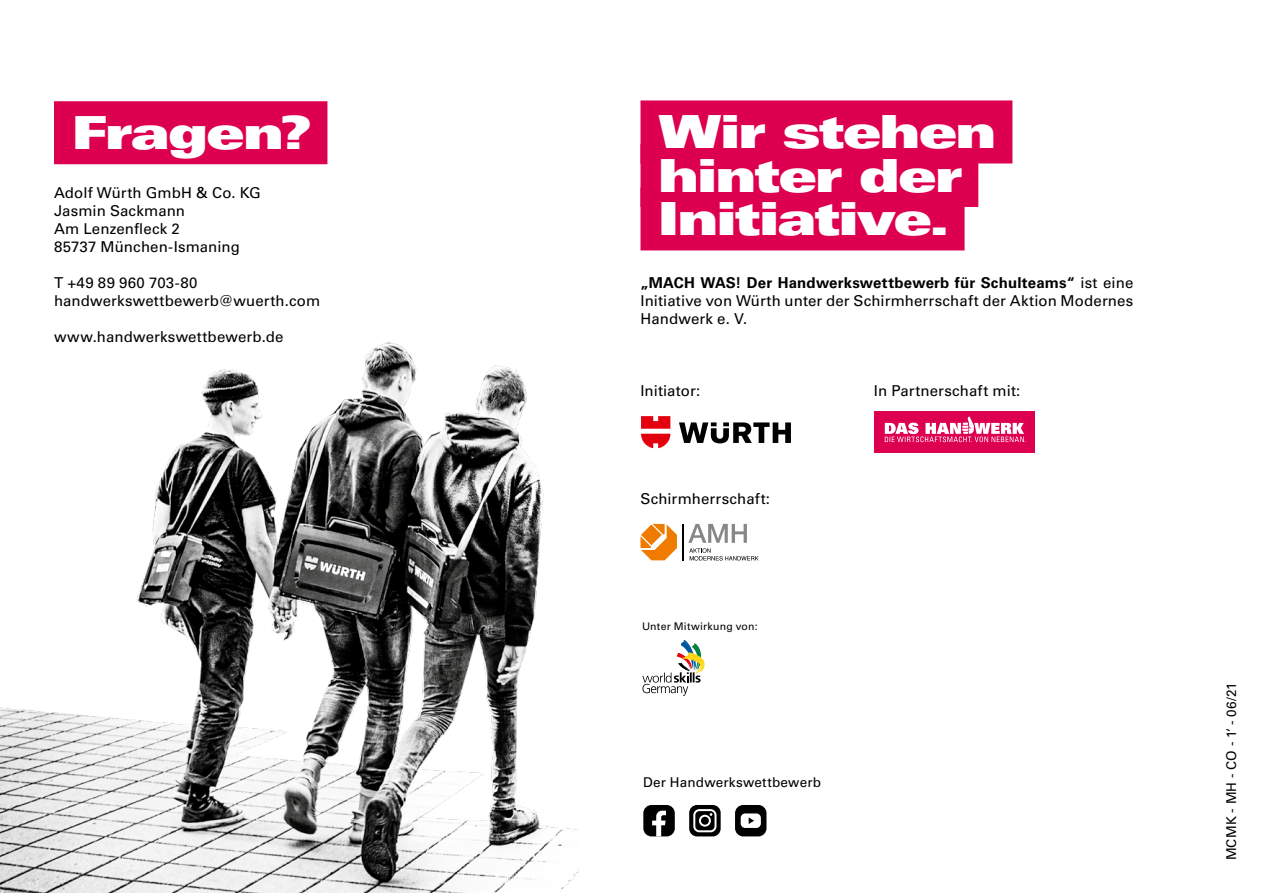
<style>
.page{position:relative;width:1263px;height:893px;background:#fff}
.page>*{position:absolute;margin:0;border:0;box-sizing:border-box;transform-origin:0 0}
.t1{font:45.6px/43.5px "Univers LT Std X Black Ex";letter-spacing:-.045em;color:#fff}
.t2{font:15px/18px "Univers LT Std";letter-spacing:.01em;color:#000}
.t3{font:13.5px "Univers LT Std";letter-spacing:.015em;color:#000}
.t4{font:10.5px "Univers LT Std";letter-spacing:.02em;color:#000}
.s1{font-weight:700}
</style>
<div class="page">
<img style="left:0;top:342px;width:579px;height:551px">
<div style="left:640px;top:100px;width:372px;height:63px;background:#de0050"></div>
<div style="left:640px;top:144px;width:338px;height:63px;background:#de0050"></div>
<div style="left:640px;top:187px;width:324px;height:63px;background:#de0050"></div>
<div style="left:874px;top:412px;width:161px;height:41px;background:#de0050"></div>
<svg style="left:885px;top:416px;width:140px;height:26px"></svg>
<svg style="left:688px;top:524px;width:70px;height:37px"></svg>
<hr style="left:682px;top:524px;width:2px;height:37px;background:#000">
<svg style="left:640px;top:524px;width:37px;height:36px"></svg>
<svg style="left:642px;top:640px;width:62px;height:56px"></svg>
<svg style="left:641px;top:416px;width:150px;height:33px"></svg>
<div style="left:54px;top:101px;width:273px;height:63px;background:#de0050"></div>
<div style="left:735px;top:805px;width:31px;height:31px;background:#000;border-radius:8px"></div>
<div style="left:741px;top:813px;width:20px;height:15px;background:#fff;border-radius:5px"></div>
<svg style="left:749px;top:817px;width:5px;height:7px"></svg>
<div style="left:689px;top:805px;width:32px;height:31px;background:#000;border-radius:8px"></div>
<svg style="left:693px;top:809px;width:23px;height:23px"></svg>
<div style="left:643px;top:805px;width:32px;height:31px;background:#000;border-radius:8px"></div>
<svg style="left:652px;top:811px;width:14px;height:25px"></svg>
<h1 class="t1" style="left:71px;top:111px;width:242px">Fragen?</h1>
<p class="t2" style="left:54px;top:184px;width:208px">Adolf Würth GmbH &amp; Co. KG<br>Jasmin Sackmann<br>Am Lenzenfleck 2<br>85737 München-Ismaning</p>
<p class="t2" style="left:54px;top:274px;width:268px">T +49 89 960 703-80 handwerkswettbewerb@wuerth.com</p>
<p class="t2" style="left:54px;top:328px;width:231px">www.handwerkswettbewerb.de</p>
<h1 class="t1" style="left:658px;top:110px;width:341px">Wir stehen hinter der<br>Initiative.</h1>
<p class="t2" style="left:640px;top:274px;width:494px;text-align:justify"><span class="s1">„MACH WAS! Der Handwerkswettbewerb für Schulteams“</span> ist eine Initiative von Würth unter der Schirmherrschaft der Aktion Modernes Handwerk e. V.</p>
<p class="t2" style="left:640px;top:382px;width:61px">Initiator:</p>
<p class="t2" style="left:874px;top:382px;width:148px">In Partnerschaft mit:</p>
<p class="t2" style="left:640px;top:490px;width:131px">Schirmherrschaft:</p>
<p class="t4" style="left:642px;top:620px;width:117px">Unter Mitwirkung von:</p>
<p class="t3" style="left:643px;top:774px;width:179px">Der Handwerkswettbewerb</p>
<p class="t3" style="left:1223px;top:860px;width:180px;rotate:-90deg">MCMK - MH - CO - 1‘ - 06/21</p>
</div>
